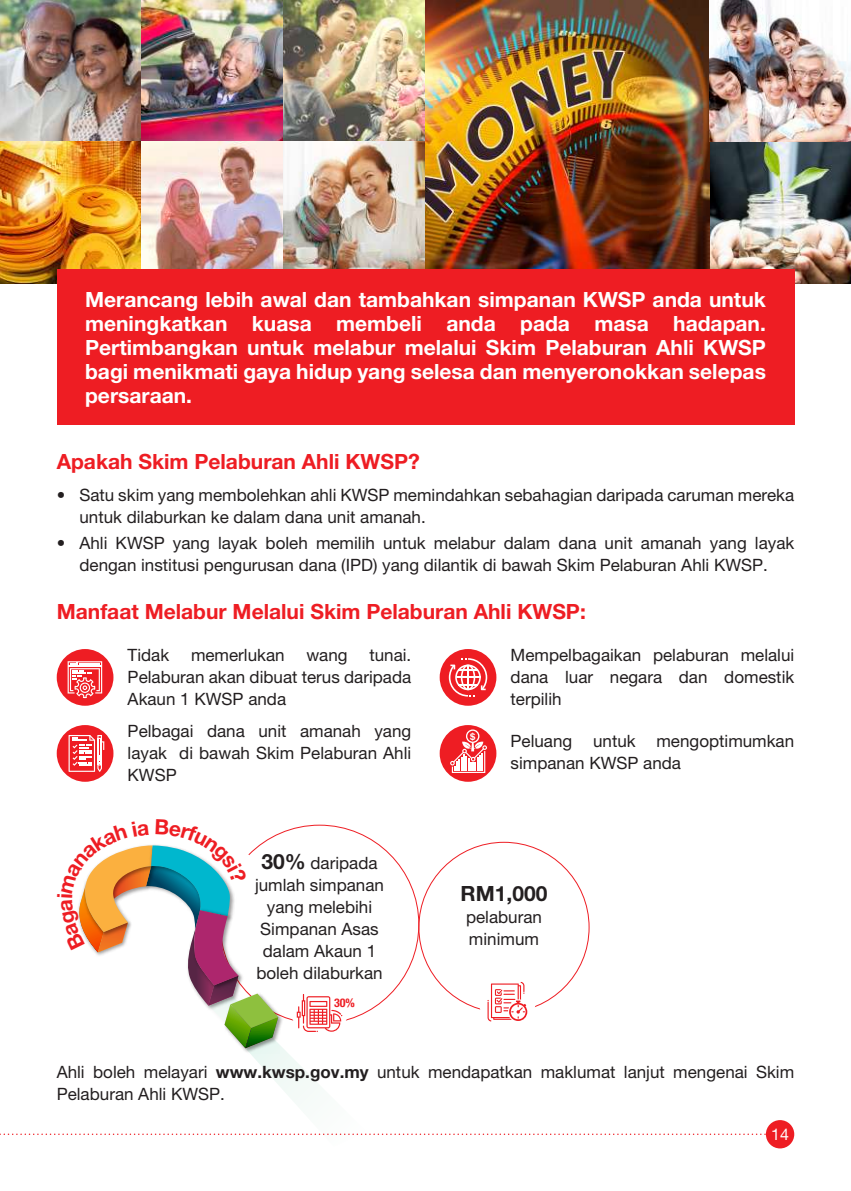
<style>
.page{position:relative;width:851px;height:1191px;background:#fff}
.page>*{position:absolute;margin:0;border:0;box-sizing:border-box;transform-origin:0 0}
.t1{font:700 21px/24px "Helvetica Neue LT Std";color:#fff;text-align:justify}
.t2{font:700 21px "Helvetica Neue LT Std";color:#ee1d23}
.t3{font:700 21px "Helvetica Neue LT Std";color:#231f20}
.t4{font:17px/22px "Helvetica Neue LT Std";color:#231f20}
.t5{font:16px "Helvetica Neue LT Std";color:#fff}
.t6{font:700 condensed 12px "Helvetica Neue LT Std";color:#ee1d23}
.t7{font:700 9.2px "Helvetica Neue";color:#fff}
.s1{font-weight:700;font-size:21px}
.s2{font-weight:700}
</style>
<div class="page">
<div style="left:765px;top:1120px;width:29px;height:28px;background:#ee1d23;border-radius:50%"></div>
<img style="left:0;top:0;width:850px;height:283px">
<div style="left:57px;top:649px;width:56px;height:56px;background:#ee1d23;border-radius:50%"></div>
<svg style="left:68px;top:661px;width:34px;height:37px"></svg>
<div style="left:439px;top:649px;width:57px;height:56px;background:#ee1d23;border-radius:50%"></div>
<svg style="left:449px;top:658px;width:38px;height:38px"></svg>
<hr style="left:467px;top:665px;width:2px;height:24px;background:#fff">
<div style="left:57px;top:725px;width:56px;height:56px;background:#ee1d23;border-radius:50%"></div>
<svg style="left:69px;top:735px;width:35px;height:37px"></svg>
<div style="left:439px;top:725px;width:57px;height:56px;background:#ee1d23;border-radius:50%"></div>
<svg style="left:450px;top:741px;width:37px;height:32px"></svg>
<div style="left:466px;top:729px;width:13px;height:14px;border:1px solid #fff;border-radius:50%"></div>
<div style="left:57px;top:269px;width:737px;height:156px;background:#ee1d23"></div>
<svg style="left:0;top:824px;width:778px;height:322px"></svg>
<p class="t1" style="left:85px;top:287px;width:682px">Merancang lebih awal dan tambahkan simpanan KWSP anda untuk meningkatkan kuasa membeli anda pada masa hadapan.<br>Pertimbangkan untuk melabur melalui Skim Pelaburan Ahli KWSP bagi menikmati gaya hidup yang selesa dan menyeronokkan selepas persaraan.</p>
<p class="t2" style="left:57px;top:448px;width:364px">Apakah Skim Pelaburan Ahli KWSP?</p>
<p class="t4" style="left:79px;top:483px;width:716px;text-indent:-23px">• Satu skim yang membolehkan ahli KWSP memindahkan sebahagian daripada caruman mereka untuk dilaburkan ke dalam dana unit amanah.</p>
<p class="t4" style="left:57px;top:531px;width:739px;text-align:center">• Ahli KWSP yang layak boleh memilih untuk melabur dalam dana unit amanah yang layak dengan institusi pengurusan dana (IPD) yang dilantik di bawah Skim Pelaburan Ahli KWSP.</p>
<p class="t2" style="left:57px;top:598px;width:530px">Manfaat Melabur Melalui Skim Pelaburan Ahli KWSP:</p>
<p class="t4" style="left:128px;top:643px;width:285px;text-align:justify;text-indent:242px">tunai.<br>Pelaburan akan dibuat terus daripada Akaun 1 KWSP anda</p>
<p class="t4" style="left:510px;top:644px;width:285px;text-align:justify">Mempelbagaikan pelaburan melalui dana luar negara dan domestik terpilih</p>
<p class="t4" style="left:128px;top:720px;width:285px;text-align:justify">Pelbagai dana unit amanah yang layak di bawah Skim Pelaburan Ahli KWSP</p>
<p class="t4" style="left:510px;top:730px;width:285px">Peluang untuk mengoptimumkan simpanan KWSP anda</p>
<p class="t4" style="left:128px;top:643px;width:43px">Tidak</p>
<p class="t4" style="left:191px;top:643px;width:95px">memerlukan</p>
<p class="t4" style="left:306px;top:643px;width:43px">wang</p>
<p class="t7" style="left:470px;top:729px;width:7px">$</p>
<p class="t4" style="left:255px;top:851px;width:130px;text-align:center"><span class="s1">30%</span> daripada jumlah simpanan yang melebihi<br>Simpanan Asas dalam Akaun 1 boleh dilaburkan</p>
<p class="t6" style="left:334px;top:995px;width:22px">30%</p>
<p class="t3" style="left:460px;top:880px;width:88px">RM1,000</p>
<p class="t4" style="left:466px;top:905px;width:77px">pelaburan minimum</p>
<p class="t4" style="left:57px;top:1060px;width:739px">Ahli boleh melayari <span class="s2">www.kwsp.gov.my</span> untuk mendapatkan maklumat lanjut mengenai Skim<br>Pelaburan Ahli KWSP.</p>
<p class="t5" style="left:771px;top:1124px;width:19px">14</p>
</div>
